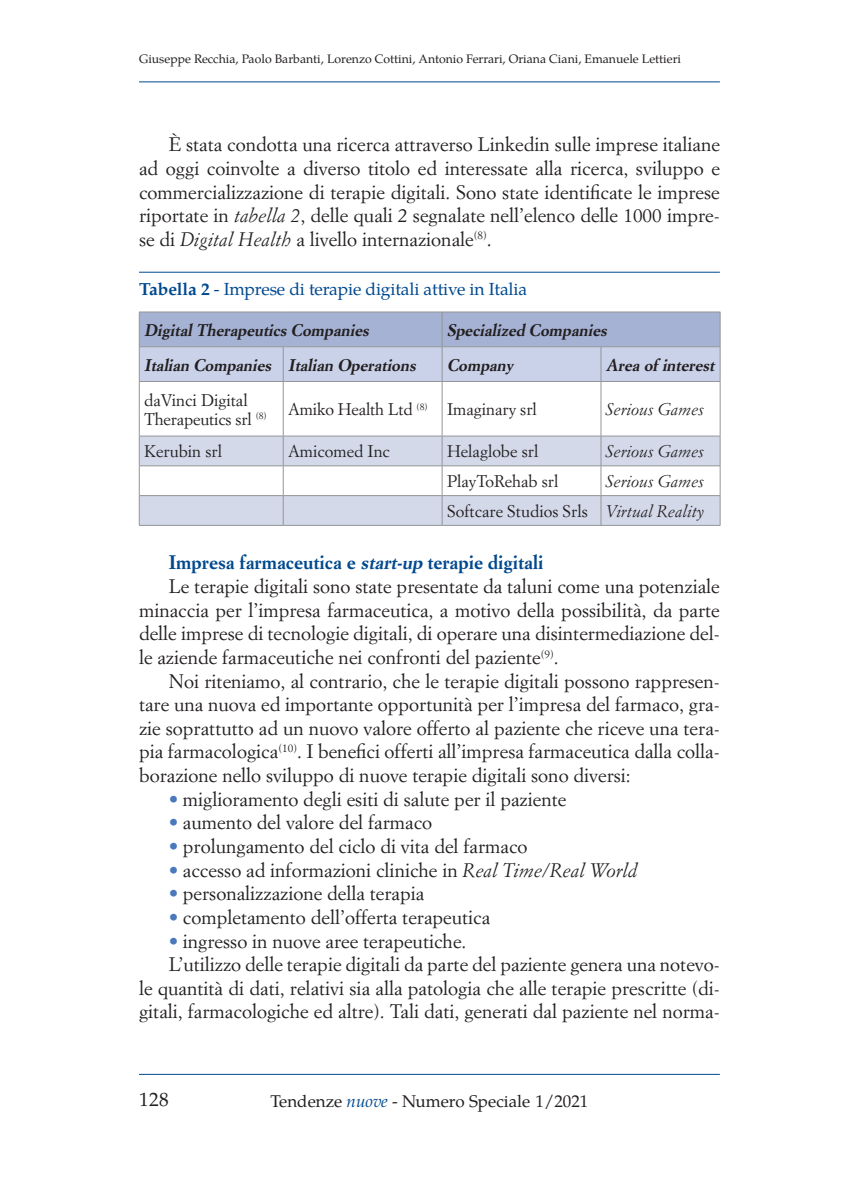
<style>
.page{position:relative;width:844px;height:1191px;background:#fff}
.page>*{position:absolute;margin:0;border:0;box-sizing:border-box;transform-origin:0 0}
.t1{font:19.25px/23.6px "Simoncini Garamond Std";color:#231f20;text-align:justify}
.t2{font:700 19.25px "Simoncini Garamond Std";color:#01498e}
.t3{font:19.25px "Te X Gyre Pagella";color:#231f20}
.t4{font:17.5px "Te X Gyre Pagella";letter-spacing:-.01em;color:#01498e}
.t5{font:16.97px "Te X Gyre Pagella";color:#231f20}
.t6{font:16.62px/19.2px "Simoncini Garamond Std";color:#231f20}
.t7{font:italic 700 16.62px "Simoncini Garamond Std";color:#231f20}
.t8{font:italic 16.62px/29.8px "Simoncini Garamond Std";color:#231f20;text-align:right}
.t9{font:12.25px "Te X Gyre Pagella";color:#231f20}
.s1{font-style:italic}
.s2{font-weight:700}
.s3{font-style:normal}
.s4{color:#4a78bd}
.s5{font-style:italic;color:#01498e}
</style>
<div class="page">
<hr style="left:139px;top:1074px;width:580px;height:1px;background:#01498e">
<hr style="left:139px;top:82px;width:580px;height:1px;background:#01498e">
<hr style="left:139px;top:272px;width:580px;height:1px;background:#01498e">
<svg style="left:140px;top:313px;width:579px;height:68px;background:#b7c1de"></svg>
<svg style="left:140px;top:437px;width:579px;height:88px;fill:#d4d9ea"></svg>
<hr style="left:139px;top:312px;width:144px;height:1px;background:#939598">
<hr style="left:139px;top:312px;width:1px;height:34px;background:#939598">
<hr style="left:283px;top:312px;width:159px;height:1px;background:#939598">
<hr style="left:139px;top:346px;width:144px;height:1px;background:#939598">
<hr style="left:139px;top:347px;width:1px;height:34px;background:#939598">
<hr style="left:283px;top:346px;width:159px;height:1px;background:#939598">
<hr style="left:283px;top:347px;width:1px;height:34px;background:#939598">
<hr style="left:441px;top:347px;width:1px;height:34px;background:#939598">
<hr style="left:442px;top:312px;width:158px;height:1px;background:#939598">
<hr style="left:441px;top:312px;width:1px;height:34px;background:#939598">
<hr style="left:600px;top:312px;width:120px;height:1px;background:#939598">
<hr style="left:719px;top:312px;width:1px;height:34px;background:#939598">
<hr style="left:442px;top:346px;width:158px;height:1px;background:#939598">
<hr style="left:600px;top:346px;width:120px;height:1px;background:#939598">
<hr style="left:600px;top:347px;width:1px;height:34px;background:#939598">
<hr style="left:719px;top:347px;width:1px;height:34px;background:#939598">
<hr style="left:139px;top:381px;width:144px;height:1px;background:#939598">
<hr style="left:139px;top:382px;width:1px;height:54px;background:#939598">
<hr style="left:139px;top:436px;width:144px;height:1px;background:#939598">
<hr style="left:139px;top:465px;width:144px;height:1px;background:#939598">
<hr style="left:283px;top:465px;width:159px;height:1px;background:#939598">
<hr style="left:283px;top:381px;width:159px;height:1px;background:#939598">
<hr style="left:283px;top:382px;width:1px;height:54px;background:#939598">
<hr style="left:283px;top:436px;width:159px;height:1px;background:#939598">
<hr style="left:442px;top:381px;width:158px;height:1px;background:#939598">
<hr style="left:441px;top:382px;width:1px;height:54px;background:#939598">
<hr style="left:442px;top:436px;width:158px;height:1px;background:#939598">
<hr style="left:442px;top:465px;width:158px;height:1px;background:#939598">
<hr style="left:600px;top:465px;width:120px;height:1px;background:#939598">
<hr style="left:600px;top:381px;width:120px;height:1px;background:#939598">
<hr style="left:600px;top:382px;width:1px;height:54px;background:#939598">
<hr style="left:719px;top:382px;width:1px;height:54px;background:#939598">
<hr style="left:600px;top:436px;width:120px;height:1px;background:#939598">
<hr style="left:283px;top:495px;width:159px;height:1px;background:#939598">
<hr style="left:283px;top:525px;width:159px;height:1px;background:#939598">
<hr style="left:139px;top:495px;width:144px;height:1px;background:#939598">
<svg style="left:139px;top:436px;width:1px;height:89px"></svg>
<svg style="left:283px;top:436px;width:1px;height:89px"></svg>
<hr style="left:139px;top:525px;width:144px;height:1px;background:#939598">
<hr style="left:442px;top:495px;width:158px;height:1px;background:#939598">
<svg style="left:441px;top:436px;width:1px;height:89px"></svg>
<hr style="left:442px;top:525px;width:158px;height:1px;background:#939598">
<hr style="left:600px;top:495px;width:120px;height:1px;background:#939598">
<svg style="left:600px;top:436px;width:1px;height:89px"></svg>
<svg style="left:719px;top:436px;width:1px;height:89px"></svg>
<hr style="left:600px;top:525px;width:120px;height:1px;background:#939598">
<p class="t9" style="left:139px;top:50px;width:543px">Giuseppe Recchia, Paolo Barbanti, Lorenzo Cottini, Antonio Ferrari, Oriana Ciani, Emanuele Lettieri</p>
<p class="t1" style="left:139px;top:132px;width:582px;text-indent:30px">È stata condotta una ricerca attraverso Linkedin sulle imprese italiane ad oggi coinvolte a diverso titolo ed interessate alla ricerca, sviluppo e commercializzazione di terapie digitali. Sono state identificate le imprese riportate in <span class="s1">tabella 2</span>, delle quali 2 segnalate nell’elenco delle 1000 impre&shy;se di <span class="s1">Digital Health</span> a livello internazionale<sup>(8)</sup>.</p>
<p class="t4" style="left:139px;top:275px;width:389px"><span class="s2">Tabella 2</span> - Imprese di terapie digitali attive in Italia</p>
<p class="t7" style="left:144px;top:319px;width:230px">DigitalTherapeuticsCompanies</p>
<p class="t7" style="left:447px;top:319px;width:165px">Specialized Companies</p>
<p class="t7" style="left:144px;top:354px;width:277px">Italian Companies Italian Operations</p>
<p class="t7" style="left:447px;top:354px;width:72px">Company</p>
<p class="t7" style="left:605px;top:354px;width:114px">Area of interest</p>
<p class="t6" style="left:144px;top:390px;width:124px">daVinci Digital<br>Therapeutics srl <sup>(8)</sup></p>
<p class="t6" style="left:288px;top:399px;width:250px">Amiko Health Ltd <sup>(8)</sup> Imaginary srl</p>
<p class="t8" style="left:605px;top:394px;width:100px">Serious Games</p>
<p class="t6" style="left:144px;top:441px;width:79px">Kerubin srl</p>
<p class="t6" style="left:288px;top:441px;width:103px">Amicomed Inc</p>
<p class="t6" style="left:447px;top:441px;width:93px">Helaglobe srl</p>
<p class="t8" style="left:605px;top:436px;width:100px">Serious Games</p>
<p class="t6" style="left:447px;top:471px;width:113px">PlayToRehab srl</p>
<p class="t8" style="left:447px;top:466px;width:259px">Serious Games<br><span class="s3">Softcare Studios Srls</span> Virtual Reality</p>
<p class="t2" style="left:169px;top:550px;width:376px">Impresa farmaceutica e <span class="s1">start-up</span> terapie digitali</p>
<p class="t1" style="left:169px;top:574px;width:552px">Le terapie digitali sono state presentate da taluni come una potenziale</p>
<p class="t1" style="left:139px;top:597px;width:582px">minaccia per l’impresa farmaceutica, a motivo della possibilità, da parte</p>
<p class="t1" style="left:139px;top:621px;width:582px">delle imprese di tecnologie digitali, di operare una disintermediazione del-</p>
<p class="t1" style="left:139px;top:645px;width:421px">le aziende farmaceutiche nei confronti del paziente<sup>(9)</sup>.</p>
<p class="t1" style="left:169px;top:668px;width:552px">Noi riteniamo, al contrario, che le terapie digitali possono rappresen-</p>
<p class="t1" style="left:139px;top:692px;width:582px">tare una nuova ed importante opportunità per l’impresa del farmaco, gra-</p>
<p class="t1" style="left:139px;top:716px;width:582px">zie soprattutto ad un nuovo valore offerto al paziente che riceve una tera-</p>
<p class="t1" style="left:139px;top:739px;width:582px">pia farmacologica<sup>(10)</sup>. I benefici offerti all’impresa farmaceutica dalla colla-</p>
<p class="t1" style="left:139px;top:763px;width:493px">borazione nello sviluppo di nuove terapie digitali sono diversi:</p>
<p class="t1" style="left:169px;top:786px;width:399px"><span class="s4">•</span> miglioramento degli esiti di salute per il paziente</p>
<p class="t1" style="left:169px;top:810px;width:265px"><span class="s4">•</span> aumento del valore del farmaco</p>
<p class="t1" style="left:169px;top:834px;width:360px"><span class="s4">•</span> prolungamento del ciclo di vita del farmaco</p>
<p class="t1" style="left:169px;top:857px;width:470px"><span class="s4">•</span> accesso ad informazioni cliniche in <span class="s1">Real Time/Real World</span></p>
<p class="t1" style="left:169px;top:881px;width:257px"><span class="s4">•</span> personalizzazione della terapia</p>
<p class="t1" style="left:169px;top:905px;width:323px"><span class="s4">•</span> completamento dell’offerta terapeutica</p>
<p class="t1" style="left:169px;top:928px;width:299px"><span class="s4">•</span> ingresso in nuove aree terapeutiche.</p>
<p class="t1" style="left:169px;top:952px;width:552px">L’utilizzo delle terapie digitali da parte del paziente genera una notevo-</p>
<p class="t1" style="left:139px;top:975px;width:582px">le quantità di dati, relativi sia alla patologia che alle terapie prescritte (di-</p>
<p class="t1" style="left:139px;top:999px;width:582px">gitali, farmacologiche ed altre). Tali dati, generati dal paziente nel norma-</p>
<p class="t3" style="left:139px;top:1084px;width:31px">128</p>
<p class="t5" style="left:270px;top:1088px;width:319px">Tendenze <span class="s5">nuove</span> - Numero Speciale 1/2021</p>
</div>
